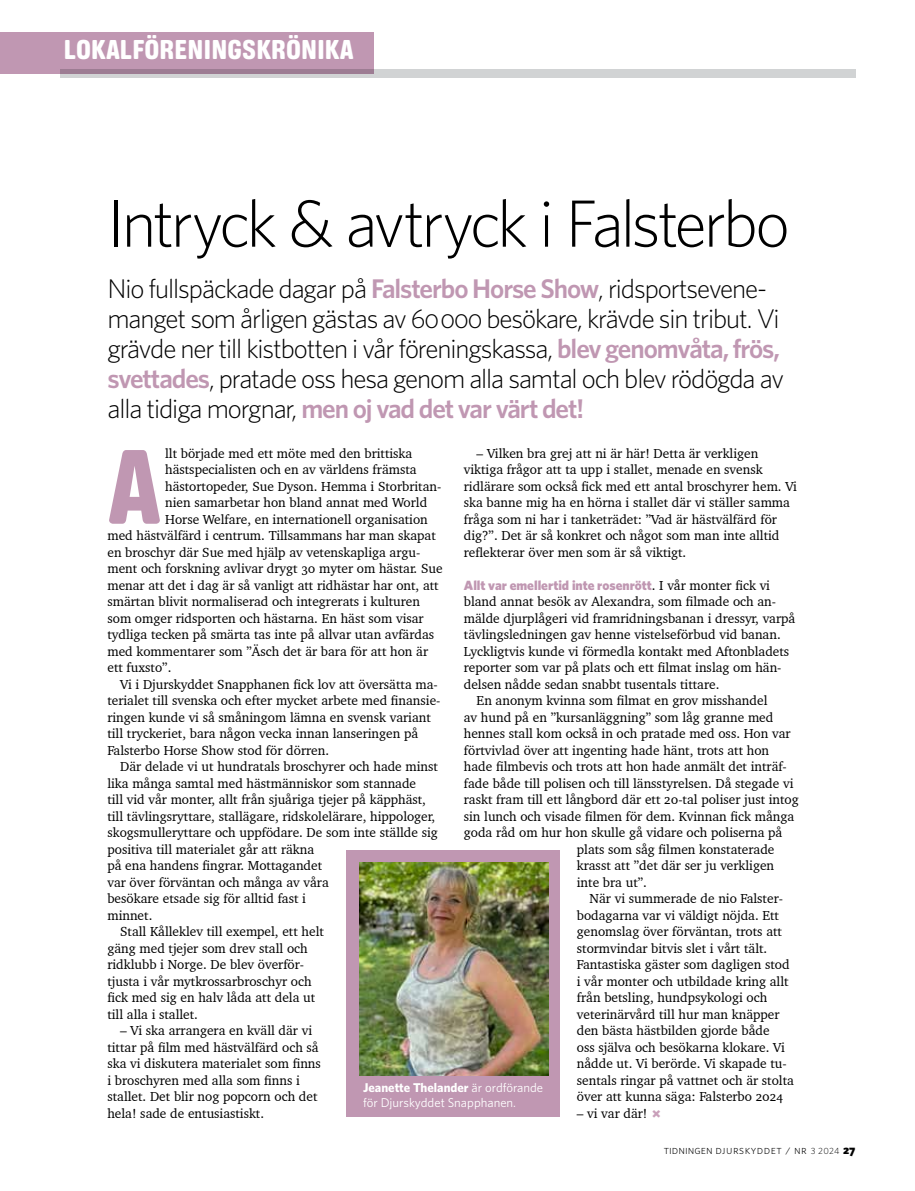
<style>
.page{position:relative;width:915px;height:1191px;background:#fff}
.page>*{position:absolute;margin:0;border:0;box-sizing:border-box;transform-origin:0 0}
.t1{font:127.95px "Ketchupa Pro";color:#c097b2}
.t2{font:300 66.75px "Whitney";letter-spacing:-.055em;color:#000}
.t3{font:33px "Ketchupa Pro";color:#fff}
.t4{font:300 27px/30px "Whitney";letter-spacing:-.04em;color:#000}
.t5{font:13.35px/16.5px "Charter BT Pro";color:#000}
.t6{font:900 13.35px "Whitney";color:#c097b2}
.t7{font:12.75px/15px "Whitney";color:#fff}
.t8{font:300 12px "Whitney";letter-spacing:.035em;color:#000}
.s1{font-weight:600;color:#c097b2}
.s2{font-family:"Charter BT Pro";font-weight:400;color:#000}
.s3{font-weight:700}
.s4{font-size:9px}
.s5{font-weight:900}
</style>
<div class="page">
<div style="left:60px;top:69px;width:795px;height:8px;background:#d1d3d4"></div>
<div style="left:0;top:32px;width:373px;height:41px;background:#c097b2"></div>
<div style="left:346px;top:850px;width:213px;height:267px;background:#c097b2"></div>
<img style="left:359px;top:863px;width:189px;height:212px">
<h3 class="t3" style="left:64px;top:33px;width:291px">LOKALFÖRENINGSKRÖNIKA</h3>
<h2 class="t2" style="left:107px;top:179px;width:683px">Intryck &amp; avtryck i Falsterbo</h2>
<p class="t4" style="left:107px;top:273px;width:677px">Nio fullspäckade dagar på <span class="s1">Falsterbo Horse Show</span>, ridsportsevene&shy;manget som årligen gästas av 60 000 besökare, krävde sin tribut. Vi grävde ner till kistbotten i vår föreningskassa, <span class="s1">blev genomvåta, frös, svettades</span>, pratade oss hesa genom alla samtal och blev rödögda av alla tidiga morgnar, <span class="s1">men oj vad det var värt det!</span></p>
<h1 class="t1" style="left:107px;top:421px;width:56px">A</h1>
<p class="t5" style="left:165px;top:445px;width:248px">llt började med ett möte med den brittiska</p>
<p class="t5" style="left:463px;top:445px;width:334px;text-indent:13px">– Vilken bra grej att ni är här! Detta är verkligen viktiga frågor att ta upp i stallet, menade en svensk ridlärare som också fick med ett antal broschyrer hem. Vi ska banne mig ha en hörna i stallet där vi ställer samma fråga som ni har i tanketrädet: ”Vad är hästvälfärd för dig?”. Det är så konkret och något som man inte alltid reflekterar över men som är så viktigt.</p>
<p class="t6" style="left:463px;top:576px;width:307px">Allt var emellertid inte rosenrött<span class="s2">. I vår monter fick vi</span></p>
<p class="t5" style="left:463px;top:593px;width:313px">bland annat besök av Alexandra, som filmade och an-</p>
<p class="t5" style="left:463px;top:610px;width:333px">mälde djurplågeri vid framridningsbanan i dressyr, varpå</p>
<p class="t5" style="left:463px;top:626px;width:318px">tävlingsledningen gav henne vistelseförbud vid banan.</p>
<p class="t5" style="left:463px;top:643px;width:327px">Lyckligtvis kunde vi förmedla kontakt med Aftonbladets</p>
<p class="t5" style="left:463px;top:659px;width:319px">reporter som var på plats och ett filmat inslag om hän-</p>
<p class="t5" style="left:463px;top:676px;width:257px">delsen nådde sedan snabbt tusentals tittare.</p>
<p class="t5" style="left:476px;top:692px;width:292px">En anonym kvinna som filmat en grov misshandel</p>
<p class="t5" style="left:463px;top:709px;width:311px">av hund på en ”kursanläggning” som låg granne med</p>
<p class="t5" style="left:463px;top:725px;width:328px">hennes stall kom också in och pratade med oss. Hon var</p>
<p class="t5" style="left:463px;top:742px;width:307px">förtvivlad över att ingenting hade hänt, trots att hon</p>
<p class="t5" style="left:463px;top:758px;width:324px">hade filmbevis och trots att hon hade anmält det inträf-</p>
<p class="t5" style="left:463px;top:775px;width:331px">fade både till polisen och till länsstyrelsen. Då stegade vi</p>
<p class="t5" style="left:463px;top:791px;width:336px">raskt fram till ett långbord där ett 20-tal poliser just intog</p>
<p class="t5" style="left:463px;top:808px;width:332px">sin lunch och visade filmen för dem. Kvinnan fick många</p>
<p class="t5" style="left:463px;top:824px;width:320px">goda råd om hur hon skulle gå vidare och poliserna på</p>
<p class="t5" style="left:576px;top:841px;width:199px">plats som såg filmen konstaterade</p>
<p class="t5" style="left:576px;top:857px;width:199px">krasst att ”det där ser ju verkligen</p>
<p class="t5" style="left:576px;top:874px;width:71px">inte bra ut”.</p>
<p class="t5" style="left:589px;top:890px;width:195px">När vi summerade de nio Falster-</p>
<p class="t5" style="left:576px;top:907px;width:204px">bodagarna var vi väldigt nöjda. Ett</p>
<p class="t5" style="left:576px;top:923px;width:207px">genomslag över förväntan, trots att</p>
<p class="t5" style="left:576px;top:940px;width:192px">stormvindar bitvis slet i vårt tält.</p>
<p class="t5" style="left:576px;top:956px;width:214px">Fantastiska gäster som dagligen stod</p>
<p class="t5" style="left:576px;top:973px;width:213px">i vår monter och utbildade kring allt</p>
<p class="t5" style="left:576px;top:989px;width:192px">från betsling, hundpsykologi och</p>
<p class="t5" style="left:576px;top:1006px;width:204px">veterinärvård till hur man knäpper</p>
<p class="t5" style="left:576px;top:1022px;width:194px">den bästa hästbilden gjorde både</p>
<p class="t5" style="left:576px;top:1039px;width:209px">oss själva och besökarna klokare. Vi</p>
<p class="t5" style="left:576px;top:1055px;width:211px">nådde ut. Vi berörde. Vi skapade tu-</p>
<p class="t5" style="left:576px;top:1072px;width:218px">sentals ringar på vattnet och är stolta</p>
<p class="t5" style="left:576px;top:1088px;width:208px">över att kunna säga: Falsterbo 2024</p>
<p class="t5" style="left:576px;top:1105px;width:72px">– vi var där!</p>
<p class="t5" style="left:165px;top:461px;width:253px">hästspecialisten och en av världens främsta</p>
<p class="t5" style="left:165px;top:478px;width:277px">hästortopeder, Sue Dyson. Hemma i Storbritan-</p>
<p class="t5" style="left:165px;top:494px;width:263px">nien samarbetar hon bland annat med World</p>
<p class="t5" style="left:165px;top:511px;width:264px">Horse Welfare, en internationell organisation</p>
<p class="t5" style="left:107px;top:527px;width:330px">med hästvälfärd i centrum. Tillsammans har man skapat</p>
<p class="t5" style="left:107px;top:544px;width:314px">en broschyr där Sue med hjälp av vetenskapliga argu-</p>
<p class="t5" style="left:107px;top:560px;width:336px">ment och forskning avlivar drygt 30 myter om hästar. Sue</p>
<p class="t5" style="left:107px;top:577px;width:332px">menar att det i dag är så vanligt att ridhästar har ont, att</p>
<p class="t5" style="left:107px;top:593px;width:314px">smärtan blivit normaliserad och integrerats i kulturen</p>
<p class="t5" style="left:107px;top:610px;width:317px">som omger ridsporten och hästarna. En häst som visar</p>
<p class="t5" style="left:107px;top:626px;width:328px">tydliga tecken på smärta tas inte på allvar utan avfärdas</p>
<p class="t5" style="left:107px;top:643px;width:322px">med kommentarer som ”Äsch det är bara för att hon är</p>
<p class="t5" style="left:107px;top:659px;width:65px">ett fuxsto”.</p>
<p class="t5" style="left:120px;top:676px;width:319px">Vi i Djurskyddet Snapphanen fick lov att översätta ma-</p>
<p class="t5" style="left:107px;top:692px;width:334px">terialet till svenska och efter mycket arbete med finansie-</p>
<p class="t5" style="left:107px;top:709px;width:325px">ringen kunde vi så småningom lämna en svensk variant</p>
<p class="t5" style="left:107px;top:725px;width:312px">till tryckeriet, bara någon vecka innan lanseringen på</p>
<p class="t5" style="left:107px;top:742px;width:223px">Falsterbo Horse Show stod för dörren.</p>
<p class="t5" style="left:120px;top:758px;width:319px">Där delade vi ut hundratals broschyrer och hade minst</p>
<p class="t5" style="left:107px;top:775px;width:310px">lika många samtal med hästmänniskor som stannade</p>
<p class="t5" style="left:107px;top:791px;width:320px">till vid vår monter, allt från sjuåriga tjejer på käpphäst,</p>
<p class="t5" style="left:107px;top:808px;width:329px">till tävlingsryttare, stallägare, ridskolelärare, hippologer,</p>
<p class="t5" style="left:107px;top:824px;width:332px">skogsmulleryttare och uppfödare. De som inte ställde sig</p>
<p class="t5" style="left:107px;top:841px;width:208px">positiva till materialet går att räkna</p>
<p class="t5" style="left:107px;top:857px;width:216px">på ena handens fingrar. Mottagandet</p>
<p class="t5" style="left:107px;top:874px;width:223px">var över förväntan och många av våra</p>
<p class="t5" style="left:107px;top:890px;width:200px">besökare etsade sig för alltid fast i</p>
<p class="t5" style="left:107px;top:907px;width:46px">minnet.</p>
<p class="t5" style="left:120px;top:923px;width:205px">Stall Kålleklev till exempel, ett helt</p>
<p class="t5" style="left:107px;top:940px;width:202px">gäng med tjejer som drev stall och</p>
<p class="t5" style="left:107px;top:956px;width:198px">ridklubb i Norge. De blev överför-</p>
<p class="t5" style="left:107px;top:973px;width:205px">tjusta i vår mytkrossarbroschyr och</p>
<p class="t5" style="left:107px;top:989px;width:209px">fick med sig en halv låda att dela ut</p>
<p class="t5" style="left:107px;top:1006px;width:92px">till alla i stallet.</p>
<p class="t5" style="left:107px;top:1022px;width:215px;text-indent:13px">– Vi ska arrangera en kväll där vi tittar på film med hästvälfärd och så ska vi diskutera materialet som finns i broschyren med alla som finns i stallet. Det blir nog popcorn och det hela! sade de entusiastiskt.</p>
<p class="t7" style="left:363px;top:1080px;width:182px"><span class="s3">Jeanette Thelander</span> är ordförande för Djurskyddet Snapphanen.</p>
<p class="t8" style="left:663px;top:1141px;width:193px">tidningen djurskyddet / Nr <span class="s4">3 2024</span> <span class="s5">27</span></p>
</div>
